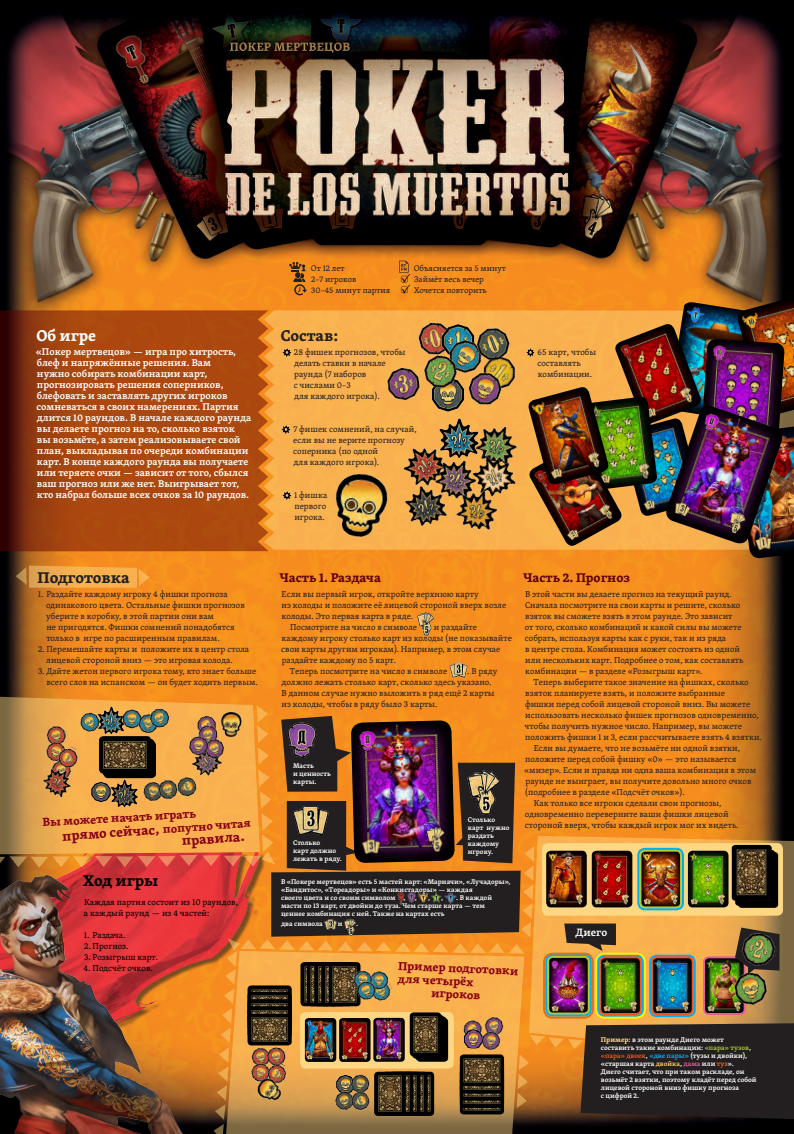
<style>
.page{position:relative;width:794px;height:1134px;background:#fff}
.page>*{position:absolute;margin:0;border:0;box-sizing:border-box;transform-origin:0 0}
.t1{font:700 16px "Skolar PE";color:#231f20}
.t2{font:700 16px "Skolar PE";color:#000}
.t3{font:700 16px "Skolar PE";color:#fff}
.t4{font:700 13.8px "Skolar PE";color:#890113}
.t5{font:700 13px "Skolar PE";color:#5f0000}
.t6{font:700 12px/12.7px "Skolar PE";color:#890113}
.t7{font:700 11.7px "Skolar PE";color:#890113}
.t8{font:600 11px "Skolar PE";color:#fff}
.t9{font:600 10px/11px "Skolar PE";color:#fff}
.t10{font:8.8px/11px "Skolar PE";color:#231f20}
.t11{font:8.8px/11px "Skolar PE";color:#000}
.t12{font:8.4px "Skolar PE";color:#231f20}
.t13{font:600 7px/8px "Skolar PE";color:#fff}
.s1{font-weight:700;color:#fed784}
.s2{color:#b0c836}
.s3{color:#f15422}
.s4{color:#00aeef}
.s5{color:#fed54d}
.s6{color:#e5609a}
.s7{color:#de711c}
</style>
<div class="page">
<img style="left:0;top:0;width:794px;height:705px">
<svg style="left:0;top:696px;width:260px;height:9px;background:#e89533"></svg>
<div style="left:268px;top:310px;width:526px;height:240px;background:#f9b04f"></div>
<svg style="left:0;top:310px;width:268px;height:241px;background:#9f420e"></svg>
<svg style="left:399px;top:261px;width:11px;height:33px"></svg>
<svg style="left:289px;top:262px;width:18px;height:33px"></svg>
<img style="left:668px;top:302px;width:68px;height:37px">
<img style="left:735px;top:427px;width:59px;height:132px">
<img style="left:624px;top:426px;width:39px;height:91px">
<img style="left:736px;top:297px;width:58px;height:121px">
<img style="left:703px;top:339px;width:82px;height:67px">
<img style="left:613px;top:324px;width:90px;height:102px">
<img style="left:610px;top:397px;width:47px;height:93px">
<svg style="left:282px;top:490px;width:10px;height:11px"></svg>
<svg style="left:525px;top:347px;width:11px;height:11px"></svg>
<img style="left:527px;top:444px;width:97px;height:104px">
<img style="left:663px;top:406px;width:122px;height:140px">
<img style="left:527px;top:387px;width:83px;height:99px">
<svg style="left:281px;top:347px;width:11px;height:11px"></svg>
<img style="left:414px;top:318px;width:42px;height:41px">
<img style="left:440px;top:324px;width:31px;height:26px">
<img style="left:391px;top:433px;width:44px;height:42px">
<img style="left:423px;top:451px;width:42px;height:32px">
<img style="left:435px;top:415px;width:30px;height:47px">
<img style="left:465px;top:415px;width:62px;height:61px">
<img style="left:465px;top:445px;width:60px;height:60px">
<img style="left:397px;top:475px;width:56px;height:57px">
<img style="left:318px;top:466px;width:79px;height:80px">
<img style="left:448px;top:483px;width:59px;height:59px">
<img style="left:441px;top:333px;width:34px;height:35px">
<img style="left:475px;top:349px;width:48px;height:48px">
<img style="left:471px;top:321px;width:45px;height:45px">
<img style="left:430px;top:395px;width:35px;height:17px">
<img style="left:418px;top:350px;width:45px;height:45px">
<img style="left:385px;top:366px;width:39px;height:37px">
<img style="left:463px;top:368px;width:43px;height:42px">
<svg style="left:281px;top:424px;width:11px;height:11px"></svg>
<svg style="left:16px;top:566px;width:134px;height:22px;background:#e9a247"></svg>
<img style="left:94px;top:704px;width:32px;height:1px">
<img style="left:417px;top:612px;width:17px;height:23px">
<img style="left:449px;top:663px;width:18px;height:15px">
<img style="left:0;top:705px;width:794px;height:429px">
<img style="left:738px;top:930px;width:41px;height:40px">
<p class="t3" style="left:36px;top:323px;width:61px">Об игре</p>
<p class="t9" style="left:36px;top:346px;width:217px">«Покер мертвецов» — игра про хитрость, блеф и напряжённые решения. Вам<br>нужно собирать комбинации карт, прогнозировать решения соперников, блефовать и заставлять других игроков сомневаться в своих намерениях. Партия длится 10 раундов. В начале каждого раунда вы делаете прогноз на то, сколько взяток<br>вы возьмёте, а затем реализовываете свой план, выкладывая по очереди комбинации карт. В конце каждого раунда вы получаете или теряете очки — зависит от того, сбылся ваш прогноз или же нет. Выигрывает тот, кто набрал больше всех очков за 10 раундов.</p>
<p class="t1" style="left:37px;top:565px;width:94px">Подготовка</p>
<p class="t10" style="left:46px;top:588px;width:200px;text-indent:-8px">1. Раздайте каждому игроку 4 фишки прогноза одинакового цвета. Остальные фишки прогнозов уберите в коробку, в этой партии они вам<br>не пригодятся. Фишки сомнений понадобятся только в игре по расширенным правилам.</p>
<p class="t10" style="left:46px;top:643px;width:204px;text-indent:-8px">2. Перемешайте карты и положите их в центр стола лицевой стороной вниз — это игровая колода.</p>
<p class="t10" style="left:38px;top:665px;width:221px;text-align:right">3. Дайте жетон первого игрока тому, кто знает больше всего слов на испанском — он будет ходить первым.</p>
<p class="t6" style="left:42px;top:815px;width:155px;rotate:-3deg">Вы можете начать играть</p>
<p class="t4" style="left:61px;top:825px;width:99px;rotate:-4deg">прямо сейчас,</p>
<p class="t4" style="left:181px;top:830px;width:64px;rotate:-4deg">правила.</p>
<p class="t2" style="left:83px;top:867px;width:77px">Ход игры</p>
<p class="t11" style="left:84px;top:896px;width:156px">Каждая партия состоит из 10 раундов, а каждый раунд — из 4 частей:</p>
<p class="t11" style="left:84px;top:929px;width:43px">1. Раздача.</p>
<p class="t11" style="left:84px;top:940px;width:46px">2. Прогноз.</p>
<p class="t11" style="left:84px;top:951px;width:76px">3. Розыгрыш карт.</p>
<p class="t11" style="left:84px;top:962px;width:71px">4. Подсчёт очков.</p>
<p class="t7" style="left:162px;top:820px;width:90px;rotate:-4deg">попутно читая</p>
<p class="t12" style="left:311px;top:262px;width:35px">От 12 лет</p>
<p class="t12" style="left:311px;top:284px;width:81px">30–45 минут партия</p>
<p class="t12" style="left:311px;top:273px;width:47px">2–7 игроков</p>
<p class="t1" style="left:281px;top:323px;width:59px">Состав:</p>
<p class="t12" style="left:414px;top:262px;width:94px">Объясняется за 5 минут</p>
<p class="t12" style="left:414px;top:273px;width:71px">Займёт весь вечер</p>
<p class="t12" style="left:414px;top:284px;width:74px">Хочется повторить</p>
<p class="t10" style="left:294px;top:346px;width:113px">28 фишек прогнозов, чтобы делать ставки в начале раунда (7 наборов<br>с числами 0–3<br>для каждого игрока).</p>
<p class="t10" style="left:293px;top:423px;width:125px">7 фишек сомнений, на случай, если вы не верите прогнозу соперника (по одной<br>для каждого игрока).</p>
<p class="t10" style="left:294px;top:489px;width:35px">1 фишка первого игрока.</p>
<p class="t10" style="left:537px;top:346px;width:60px">65 карт, чтобы составлять комбинации.</p>
<p class="t5" style="left:279px;top:567px;width:103px">Часть 1. Раздача</p>
<p class="t10" style="left:282px;top:588px;width:226px">Если вы первый игрок, откройте верхнюю карту<br>из колоды и положите её лицевой стороной вверх возле колоды. Это первая карта в ряде.</p>
<p class="t10" style="left:290px;top:621px;width:128px">Посмотрите на число в символе</p>
<p class="t10" style="left:281px;top:621px;width:232px;text-indent:153px">и раздайте каждому игроку столько карт из колоды (не показывайте свои карты другим игрокам). Например, в этом случае раздайте каждому по 5 карт.</p>
<p class="t10" style="left:290px;top:665px;width:159px">Теперь посмотрите на число в символе</p>
<p class="t10" style="left:282px;top:665px;width:217px;text-indent:185px">. В ряду должно лежать столько карт, сколько здесь указано.<br>В данном случае нужно выложить в ряд ещё 2 карты из колоды, чтобы в ряду было 3 карты.</p>
<p class="t13" style="left:293px;top:761px;width:39px">Масть<br>и ценность карты.</p>
<p class="t13" style="left:293px;top:838px;width:50px">Столько<br>карт должно лежать в ряду.</p>
<p class="t13" style="left:468px;top:816px;width:43px">Столько карт нужно раздать каждому игроку.</p>
<p class="t13" style="left:281px;top:877px;width:231px">В «Покере мертвецов» есть 5 мастей карт: «Мариачи», «Лучадоры», «Бандитос», «Тореадоры» и «Конкистадоры» — каждая<br>своего цвета и со своим символом ,</p>
<p class="t13" style="left:415px;top:893px;width:4px">,</p>
<p class="t13" style="left:428px;top:893px;width:4px">,</p>
<p class="t13" style="left:441px;top:893px;width:4px">,</p>
<p class="t13" style="left:281px;top:893px;width:212px;text-indent:175px">. В каждой масти по 13 карт, от двойки до туза. Чем старше карта — тем ценнее комбинация с ней. Также на картах есть</p>
<p class="t13" style="left:281px;top:919px;width:43px">два символа</p>
<p class="t13" style="left:338px;top:919px;width:6px">и</p>
<p class="t13" style="left:356px;top:919px;width:4px">.</p>
<p class="t5" style="left:523px;top:567px;width:108px">Часть 2. Прогноз</p>
<p class="t10" style="left:525px;top:588px;width:220px">В этой части вы делаете прогноз на текущий раунд.<br>Сначала посмотрите на свои карты и решите, сколько взяток вы сможете взять в этом раунде. Это зависит<br>от того, сколько комбинаций и какой силы вы можете собрать, используя карты как с руки, так и из ряда<br>в центре стола. Комбинация может состоять из одной или нескольких карт. Подробнее о том, как составлять комбинации — в разделе «Розыгрыш карт».</p>
<p class="t10" style="left:524px;top:676px;width:239px;text-indent:9px">Теперь выберите такое значение на фишках, сколько взяток планируете взять, и положите выбранные<br>фишки перед собой лицевой стороной вниз. Вы можете использовать несколько фишек прогнозов одновременно, чтобы получить нужное число. Например, вы можете положить фишки 1 и 3, если рассчитываете взять 4 взятки.</p>
<p class="t10" style="left:524px;top:742px;width:234px;text-indent:10px">Если вы думаете, что не возьмёте ни одной взятки, положите перед собой фишку «0» — это называется «мизер». Если и правда ни одна ваша комбинация в этом раунде не выиграет, вы получите довольно много очков (подробнее в разделе «Подсчёт очков»).</p>
<p class="t10" style="left:525px;top:797px;width:215px;text-indent:9px">Как только все игроки сделали свои прогнозы, одновременно переверните ваши фишки лицевой стороной вверх, чтобы каждый игрок мог их видеть.</p>
<p class="t8" style="left:575px;top:923px;width:33px">Диего</p>
<p class="t6" style="left:398px;top:959px;width:122px;rotate:2deg">Пример подготовки для четырёх</p>
<p class="t6" style="left:431px;top:986px;width:51px;rotate:3deg">игроков</p>
<p class="t13" style="left:601px;top:1035px;width:157px"><span class="s1">Пример:</span> в этом раунде Диего может составить такие комбинации: <span class="s2">«пара» тузов</span>, <span class="s3">«пара» двоек</span>, <span class="s4">«две пары»</span> (тузы и двойки), «старшая карта <span class="s5">двойка</span>, <span class="s6">дама</span> или <span class="s7">туз</span>».<br>Диего считает, что при таком раскладе, он возьмёт 2 взятки, поэтому кладёт перед собой лицевой стороной вниз фишку прогноза<br>с цифрой 2.</p>
</div>
